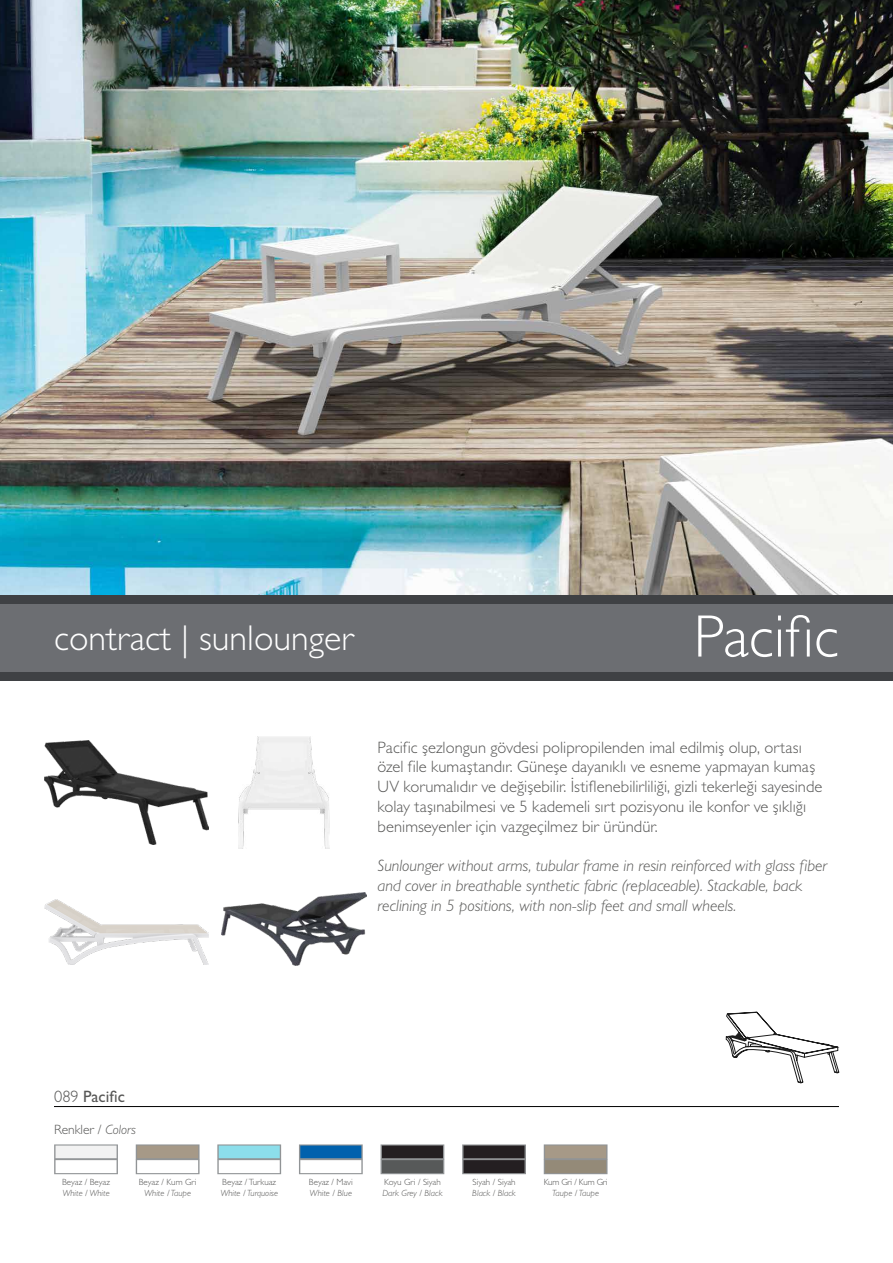
<style>
.page{position:relative;width:893px;height:1263px;background:#fff}
.page>*{position:absolute;margin:0;border:0;box-sizing:border-box;transform-origin:0 0}
.t1{font:300 60.15px "Gill Sans";color:#fff}
.t2{font:300 36px "Gill Sans";color:#fff}
.t3{font:300 16.5px/19.8px "Gill Sans";color:#575756}
.t4{font:italic 300 16.5px/19.8px "Gill Sans";color:#575756}
.t5{font:16.5px "Gill Sans";color:#575756}
.t6{font:300 13.5px "Gill Sans";color:#575756}
.t7{font:italic 300 9px "Gill Sans";color:#575756}
.t8{font:300 9px "Gill Sans";color:#575756}
.t9{font:300 9px "Gill Sans";letter-spacing:-.025em;color:#575756}
.s1{font-weight:300}
.s2{font-style:italic}
</style>
<div class="page">
<img style="left:0;top:0;width:893px;height:595px">
<img style="left:45px;top:740px;width:164px;height:104px">
<img style="left:45px;top:900px;width:164px;height:64px">
<img style="left:239px;top:737px;width:90px;height:111px">
<img style="left:222px;top:892px;width:144px;height:74px">
<svg style="left:726px;top:1011px;width:113px;height:72px"></svg>
<svg style="left:136px;top:1144px;width:64px;height:30px"></svg>
<svg style="left:54px;top:1144px;width:64px;height:30px"></svg>
<svg style="left:462px;top:1144px;width:64px;height:30px;background:#393638"></svg>
<svg style="left:381px;top:1144px;width:63px;height:30px;background:#4d4c4d"></svg>
<svg style="left:544px;top:1144px;width:63px;height:30px;background:#9c9384"></svg>
<svg style="left:299px;top:1144px;width:64px;height:30px"></svg>
<svg style="left:217px;top:1144px;width:64px;height:30px"></svg>
<div style="left:0;top:604px;width:893px;height:68px;background:#6c6e72"></div>
<div style="left:0;top:672px;width:893px;height:8px;background:#3f4144"></div>
<div style="left:0;top:595px;width:893px;height:9px;background:#3f4144"></div>
<hr style="left:54px;top:1106px;width:785px;height:1px;background:#000">
<h2 class="t2" style="left:54px;top:617px;width:301px">contract | sunlounger</h2>
<h1 class="t1" style="left:694px;top:601px;width:147px">Pacific</h1>
<p class="t3" style="left:378px;top:737px;width:446px">Pacific şezlongun gövdesi polipropilenden imal edilmiş olup, ortası özel file kumaştandır. Güneşe dayanıklı ve esneme yapmayan kumaş UV korumalıdır ve değişebilir. İstiflenebilirliliği, gizli tekerleği sayesinde kolay taşınabilmesi ve 5 kademeli sırt pozisyonu ile konfor ve şıklığı benimseyenler için vazgeçilmez bir üründür.</p>
<p class="t4" style="left:378px;top:856px;width:451px">Sunlounger without arms, tubular frame in resin reinforced with glass fiber and cover in breathable synthetic fabric (replaceable). Stackable, back reclining in 5 positions, with non-slip feet and small wheels.</p>
<p class="t5" style="left:54px;top:1087px;width:72px"><span class="s1">089</span> Pacific</p>
<p class="t6" style="left:54px;top:1122px;width:84px">Renkler / <span class="s2">Colors</span></p>
<p class="t8" style="left:62px;top:1177px;width:49px">Beyaz / Beyaz</p>
<p class="t7" style="left:62px;top:1188px;width:49px">White / White</p>
<p class="t8" style="left:139px;top:1177px;width:59px">Beyaz / Kum Gri</p>
<p class="t7" style="left:144px;top:1188px;width:48px">White / Taupe</p>
<p class="t8" style="left:222px;top:1177px;width:55px">Beyaz / Turkuaz</p>
<p class="t7" style="left:220px;top:1188px;width:59px">White / Turquoise</p>
<p class="t8" style="left:309px;top:1177px;width:45px">Beyaz / Mavi</p>
<p class="t7" style="left:310px;top:1188px;width:44px">White / Blue</p>
<p class="t8" style="left:384px;top:1177px;width:58px">Koyu Gri / Siyah</p>
<p class="t7" style="left:382px;top:1188px;width:62px">Dark Grey / Black</p>
<p class="t8" style="left:472px;top:1177px;width:45px">Siyah / Siyah</p>
<p class="t7" style="left:472px;top:1188px;width:45px">Black / Black</p>
<p class="t9" style="left:544px;top:1177px;width:65px">Kum Gri / Kum Gri</p>
<p class="t7" style="left:552px;top:1188px;width:48px">Taupe / Taupe</p>
</div>
